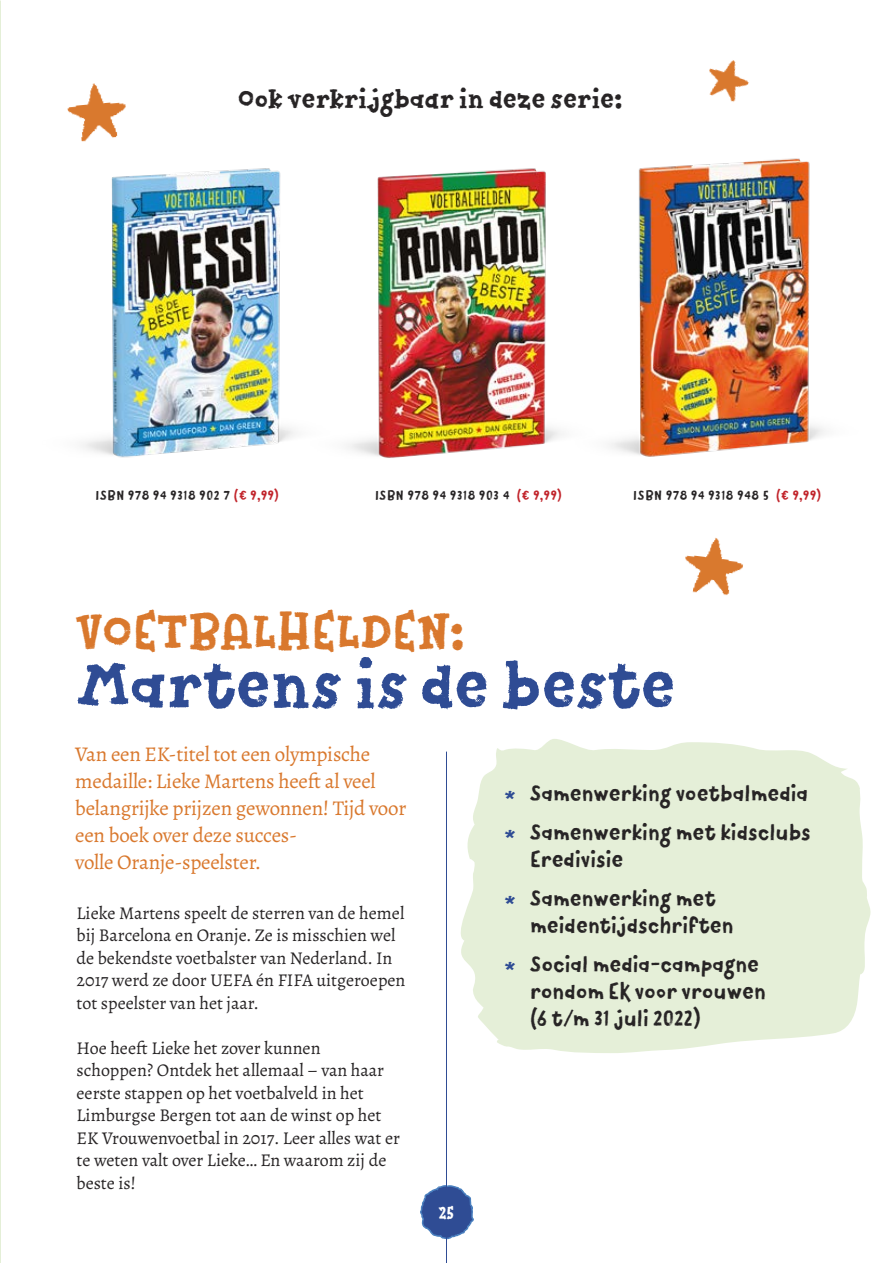
<style>
.page{position:relative;width:893px;height:1263px;background:#fff}
.page>*{position:absolute;margin:0;border:0;box-sizing:border-box;transform-origin:0 0}
.t1{font:66.9px "Canvas Text Serif";color:#2f4c94}
.t2{font:49.5px "Canvas Text Serif";color:#d9782d}
.t3{font:27px "Canvas Text Serif";color:#272425}
.t4{font:22.5px/39px "Canvas Text Sans";color:#272425}
.t5{font:21px/27px "Alegreya";letter-spacing:-.01em;color:#d9782d}
.t6{font:18px/22.5px "Alegreya";color:#272425}
.t7{font:18px "Canvas Text Serif";color:#fff}
.t8{font:13.5px "Canvas Text Sans";letter-spacing:.05em;color:#272425}
.s1{color:#c1232a}
.s2{color:#2f4c94}
</style>
<div class="page">
<svg style="left:420px;top:1185px;width:54px;height:55px"></svg>
<hr style="left:446px;top:752px;width:1px;height:511px;background:#2f4c94">
<svg style="left:461px;top:739px;width:410px;height:314px;background:#e7f0dc"></svg>
<img style="left:421px;top:168px;width:113px;height:288px">
<img style="left:81px;top:168px;width:340px;height:290px">
<img style="left:534px;top:158px;width:291px;height:299px">
<img style="left:67px;top:83px;width:59px;height:59px">
<img style="left:685px;top:537px;width:58px;height:59px">
<img style="left:709px;top:60px;width:40px;height:42px">
<h3 class="t3" style="left:238px;top:83px;width:386px">Ook verkrijgbaar in deze serie:</h3>
<p class="t8" style="left:95px;top:487px;width:185px">ISBN 978 94 9318 902 7 <span class="s1">(€ 9,99)</span></p>
<p class="t8" style="left:375px;top:487px;width:188px">ISBN 978 94 9318 903 4 <span class="s1">(€ 9,99)</span></p>
<p class="t8" style="left:633px;top:487px;width:189px">ISBN 978 94 9318 948 5 <span class="s1">(€ 9,99)</span></p>
<h2 class="t2" style="left:77px;top:603px;width:390px">VOETBALHELDEN:</h2>
<h1 class="t1" style="left:77px;top:645px;width:600px">Martens is de beste</h1>
<p class="t5" style="left:75px;top:741px;width:333px">Van een EK-titel tot een olympische medaille: Lieke Martens heeft al veel belangrijke prijzen gewonnen! Tijd voor een boek over deze succes-<br>volle Oranje-speelster.</p>
<p class="t6" style="left:77px;top:902px;width:330px">Lieke Martens speelt de sterren van de hemel bij Barcelona en Oranje. Ze is misschien wel de bekendste voetbalster van Nederland. In 2017 werd ze door UEFA én FIFA uitgeroepen tot speelster van het jaar.</p>
<p class="t6" style="left:77px;top:1037px;width:325px">Hoe heeft Lieke het zover kunnen schoppen? Ontdek het allemaal – van haar eerste stappen op het voetbalveld in het Limburgse Bergen tot aan de winst op het EK Vrouwenvoetbal in 2017. Leer alles wat er te weten valt over Lieke… En waarom zij de beste is!</p>
<p class="t7" style="left:438px;top:1202px;width:18px">2 35</p>
<p class="t4" style="left:505px;top:774px;width:308px"><span class="s2">*</span> Samenwerking voetbalmedia <span class="s2">*</span> Samenwerking met kidsclubs</p>
<p class="t4" style="left:505px;top:840px;width:213px;text-indent:26px">Eredivisie<br><span class="s2">*</span> Samenwerking met</p>
<p class="t4" style="left:505px;top:906px;width:256px;text-align:center">meidentijdschriften<br><span class="s2">*</span> Social media-campagne</p>
<p class="t4" style="left:530px;top:978px;width:237px;line-height:27px">rondom EK voor vrouwen (6 t/m 31 juli 2022)</p>
</div>
